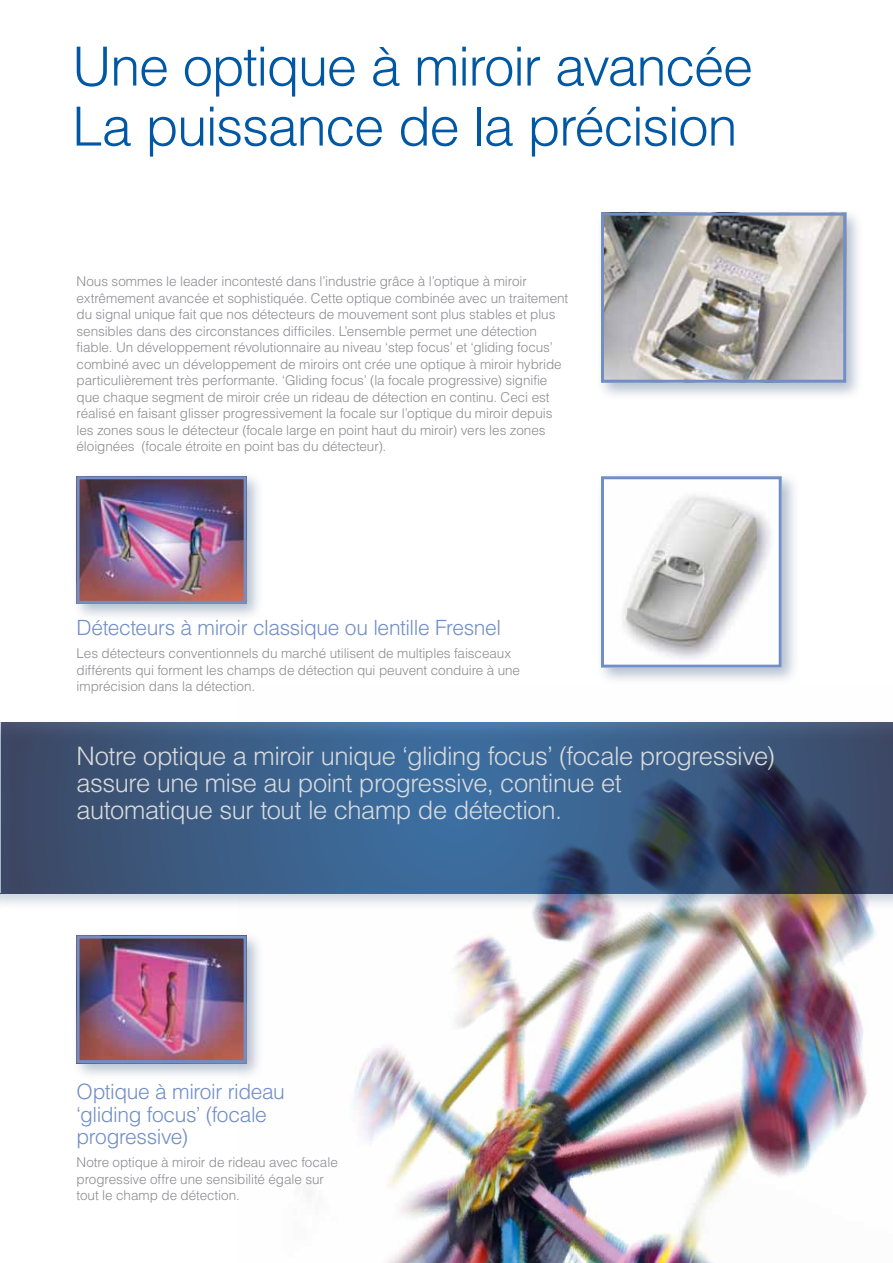
<style>
.page{position:relative;width:893px;height:1263px;background:#fff}
.page>*{position:absolute;margin:0;border:0;box-sizing:border-box;transform-origin:0 0}
.t1{font:300 54px/60px "Helvetica LT Std";letter-spacing:-.025em;color:#0057a3}
.t2{font:300 25.5px/27px "Helvetica LT Std";letter-spacing:-.02em;color:#d8dbdc}
.t3{font:300 21px/22.5px "Helvetica LT Std";letter-spacing:-.02em;color:#728ec6}
.t4{font:300 13.5px/16.5px "Helvetica LT Std";letter-spacing:-.005em;color:#8d8c90}
</style>
<div class="page">
<img style="left:353px;top:910px;width:523px;height:353px">
<div style="left:595px;top:470px;width:204px;height:215px;background:#002a5e;opacity:.3"></div>
<img style="left:605px;top:480px;width:173px;height:184px">
<div style="left:601px;top:476px;width:181px;height:192px;border:3px solid #728ec6"></div>
<div style="left:71px;top:470px;width:193px;height:151px;background:#002a5e;opacity:.3"></div>
<img style="left:81px;top:480px;width:162px;height:120px">
<div style="left:77px;top:476px;width:170px;height:128px;border:3px solid #728ec6"></div>
<div style="left:71px;top:930px;width:193px;height:150px;background:#002a5e;opacity:.3"></div>
<img style="left:81px;top:939px;width:162px;height:120px">
<div style="left:77px;top:935px;width:170px;height:128px;border:3px solid #728ec6"></div>
<div style="left:595px;top:207px;width:269px;height:193px;background:#002a5e;opacity:.3"></div>
<img style="left:605px;top:217px;width:237px;height:162px">
<div style="left:601px;top:213px;width:245px;height:170px;border:3px solid #728ec6"></div>
<div style="left:0;top:717px;width:893px;height:193px;background:#002a5e;opacity:.3"></div>
<svg style="left:17px;top:723px;width:876px;height:170px;background:#39577e"></svg>
<div style="left:0;top:717px;width:17px;height:193px;background:#002a5e;opacity:.3"></div>
<hr style="left:0;top:723px;width:1px;height:170px;background:#acb5c4">
<h1 class="t1" style="left:72px;top:36px;width:682px">Une optique à miroir avancée<br>La puissance de la précision</h1>
<p class="t4" style="left:77px;top:273px;width:493px">Nous sommes le leader incontesté dans l’industrie grâce à l’optique à miroir extrêmement avancée et sophistiquée. Cette optique combinée avec un traitement du signal unique fait que nos détecteurs de mouvement sont plus stables et plus sensibles dans des circonstances difficiles. L’ensemble permet une détection fiable. Un développement révolutionnaire au niveau ‘step focus’ et ‘gliding focus’ combiné avec un développement de miroirs ont crée une optique à miroir hybride particulièrement très performante. ‘Gliding focus’ (la focale progressive) signifie que chaque segment de miroir crée un rideau de détection en continu. Ceci est réalisé en faisant glisser progressivement la focale sur l’optique du miroir depuis les zones sous le détecteur (focale large en point haut du miroir) vers les zones éloignées (focale étroite en point bas du détecteur).</p>
<h3 class="t3" style="left:77px;top:616px;width:426px">Détecteurs à miroir classique ou lentille Fresnel</h3>
<p class="t4" style="left:77px;top:645px;width:445px">Les détecteurs conventionnels du marché utilisent de multiples faisceaux différents qui forment les champs de détection qui peuvent conduire à une imprécision dans la détection.</p>
<h2 class="t2" style="left:77px;top:743px;width:700px">Notre optique a miroir unique ‘gliding focus’ (focale progressive) assure une mise au point progressive, continue et<br>automatique sur tout le champ de détection.</h2>
<h3 class="t3" style="left:77px;top:1080px;width:210px">Optique à miroir rideau ‘gliding focus’ (focale progressive)</h3>
<p class="t4" style="left:77px;top:1154px;width:263px">Notre optique à miroir de rideau avec focale progressive offre une sensibilité égale sur tout le champ de détection.</p>
</div>
